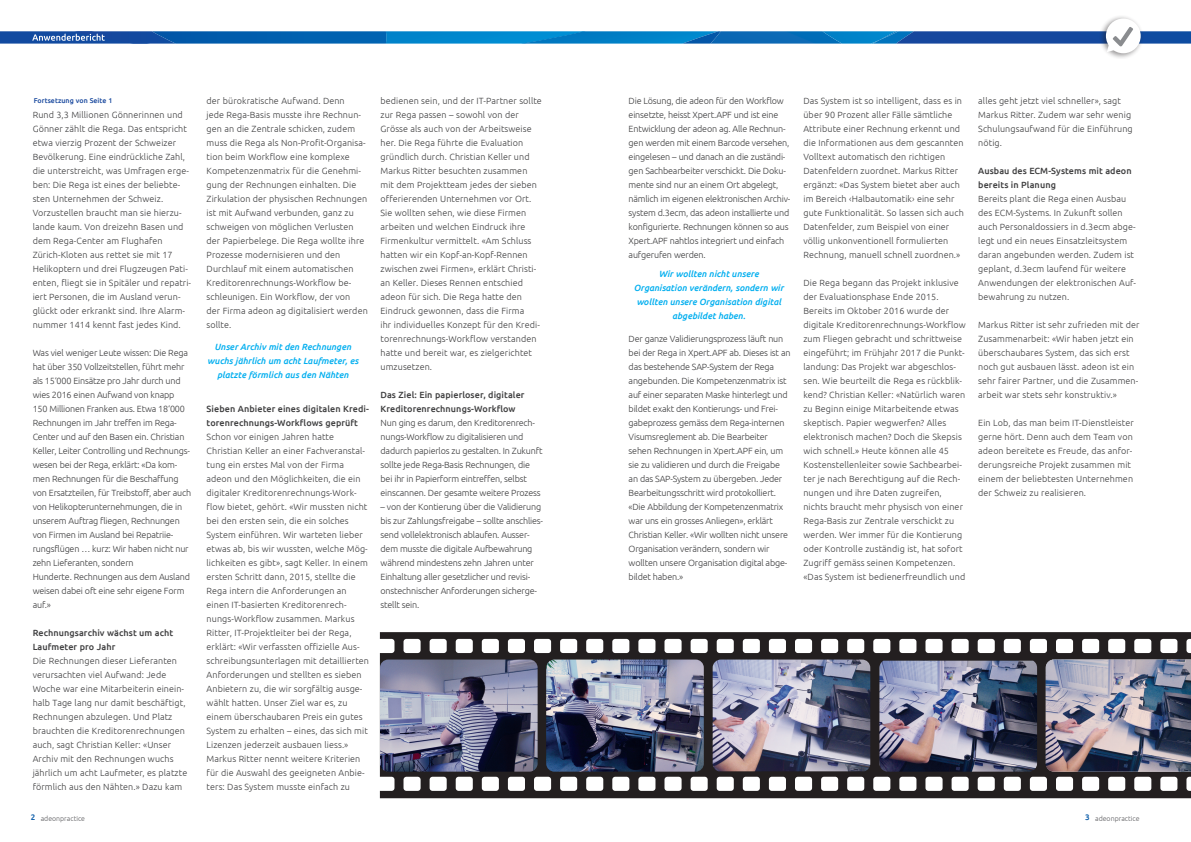
<style>
.page{position:relative;width:1191px;height:842px;background:#fff}
.page>*{position:absolute;margin:0;border:0;box-sizing:border-box;transform-origin:0 0}
.t1{font:300 9px/14px "Ubuntu";letter-spacing:.01em;color:#3e3e3f}
.t2{font:300 9px/14px "Ubuntu";letter-spacing:-.02em;color:#3e3e3f}
.t3{font:500 9px/14px "Ubuntu";letter-spacing:.01em;color:#3e3e3f}
.t4{font:italic 500 9px/14px "Ubuntu";color:#00aeef;text-align:center}
.t5{font:300 7px "Ubuntu";color:#5c5c5f}
.t6{font:500 7px "Ubuntu";letter-spacing:.01em;color:#17479d}
.s1{font-weight:500;font-size:8px;color:#0155a5}
</style>
<div class="page">
<img style="left:0;top:31px;width:74px;height:13px">
<img style="left:74px;top:31px;width:78px;height:13px">
<img style="left:152px;top:31px;width:369px;height:13px">
<svg style="left:32px;top:34px;width:73px;height:7px"></svg>
<img style="left:521px;top:31px;width:74px;height:13px">
<img style="left:721px;top:31px;width:101px;height:13px">
<img style="left:718px;top:31px;width:3px;height:13px">
<img style="left:822px;top:31px;width:369px;height:13px">
<img style="left:873px;top:31px;width:41px;height:13px">
<img style="left:879px;top:31px;width:19px;height:9px">
<img style="left:595px;top:31px;width:123px;height:13px">
<div style="left:1099px;top:15px;width:44px;height:43px;background:#231f20;opacity:.48"></div>
<div style="left:1106px;top:19px;width:34px;height:34px;background:#fff;border-radius:50%"></div>
<svg style="left:1106px;top:27px;width:27px;height:25px"></svg>
<svg style="left:380px;top:632px;width:811px;height:166px;fill:#231f20"></svg>
<img style="left:546px;top:659px;width:158px;height:113px">
<img style="left:712px;top:659px;width:158px;height:112px">
<img style="left:879px;top:661px;width:158px;height:111px">
<img style="left:1045px;top:659px;width:146px;height:113px">
<img style="left:380px;top:659px;width:157px;height:113px">
<p class="t6" style="left:34px;top:96px;width:80px">Fortsetzung von Seite 1</p>
<p class="t2" style="left:628px;top:93px;width:163px">Die Lösung, die adeon für den Workflow einsetzte, heisst Xpert.APF und ist eine Entwicklung der adeon ag. Alle Rechnun&shy;gen werden mit einem Barcode versehen, eingelesen – und danach an die zuständi&shy;gen Sachbearbeiter verschickt. Die Doku&shy;mente sind nur an einem Ort abgelegt, nämlich im eigenen elektronischen Archiv&shy;system d.3ecm, das adeon installierte und konfigurierte. Rechnungen können so aus Xpert.APF nahtlos integriert und einfach aufgerufen werden.</p>
<p class="t1" style="left:207px;top:93px;width:163px">der bürokratische Aufwand. Denn<br>jede Rega-Basis musste ihre Rechnun&shy;gen an die Zentrale schicken, zudem muss die Rega als Non-Profit-Organisa&shy;tion beim Workflow eine komplexe Kompetenzenmatrix für die Genehmi&shy;gung der Rechnungen einhalten. Die Zirkulation der physischen Rechnungen ist mit Aufwand verbunden, ganz zu schweigen von möglichen Verlusten der Papierbelege. Die Rega wollte ihre Prozesse modernisieren und den Durchlauf mit einem automatischen Kreditorenrechnungs-Workflow be&shy;schleunigen. Ein Workflow, der von<br>der Firma adeon ag digitalisiert werden sollte.</p>
<p class="t1" style="left:380px;top:94px;width:163px">bedienen sein, und der IT-Partner sollte zur Rega passen – sowohl von der Grösse als auch von der Arbeitsweise her. Die Rega führte die Evaluation gründlich durch. Christian Keller und Markus Ritter besuchten zusammen mit dem Projektteam jedes der sieben offerierenden Unternehmen vor Ort.<br>Sie wollten sehen, wie diese Firmen arbeiten und welchen Eindruck ihre Firmenkultur vermittelt. «Am Schluss hatten wir ein Kopf-an-Kopf-Rennen zwischen zwei Firmen», erklärt Christi&shy;an Keller. Dieses Rennen entschied adeon für sich. Die Rega hatte den Eindruck gewonnen, dass die Firma<br>ihr individuelles Konzept für den Kredi&shy;torenrechnungs-Workflow verstanden hatte und bereit war, es zielgerichtet umzusetzen.</p>
<p class="t3" style="left:380px;top:388px;width:146px">Das Ziel: Ein papierloser, digitaler<br>Kreditorenrechnungs-Workflow</p>
<p class="t2" style="left:380px;top:416px;width:163px">Nun ging es darum, den Kreditorenrech&shy;nungs-Workflow zu digitalisieren und dadurch papierlos zu gestalten. In Zukunft sollte jede Rega-Basis Rechnungen, die bei ihr in Papierform eintreffen, selbst einscannen. Der gesamte weitere Prozess</p>
<p class="t2" style="left:380px;top:500px;width:164px">– von der Kontierung über die Validierung bis zur Zahlungsfreigabe – sollte anschlies&shy;send vollelektronisch ablaufen. Ausser&shy;dem musste die digitale Aufbewahrung während mindestens zehn Jahren unter Einhaltung aller gesetzlicher und revisi&shy;onstechnischer Anforderungen sicherge&shy;stellt sein.</p>
<p class="t1" style="left:33px;top:107px;width:160px">Rund 3,3 Millionen Gönnerinnen und Gönner zählt die Rega. Das entspricht etwa vierzig Prozent der Schweizer Bevölkerung. Eine eindrückliche Zahl, die unterstreicht, was Umfragen erge&shy;ben: Die Rega ist eines der beliebte&shy;sten Unternehmen der Schweiz.<br>Vorzustellen braucht man sie hierzu&shy;lande kaum. Von dreizehn Basen und dem Rega-Center am Flughafen Zürich-Kloten aus rettet sie mit 17<br>Helikoptern und drei Flugzeugen Pati&shy;enten, fliegt sie in Spitäler und repatri&shy;iert Personen, die im Ausland verun&shy;glückt oder erkrankt sind. Ihre Alarm&shy;nummer 1414 kennt fast jedes Kind.</p>
<p class="t2" style="left:33px;top:345px;width:160px">Was viel weniger Leute wissen: Die Rega hat über 350 Vollzeitstellen, führt mehr als 15‘000 Einsätze pro Jahr durch und wies 2016 einen Aufwand von knapp 150 Millionen Franken aus. Etwa 18‘000<br>Rechnungen im Jahr treffen im Rega-Center und auf den Basen ein. Christian Keller, Leiter Controlling und Rechnungs&shy;wesen bei der Rega, erklärt: «Da kom&shy;men Rechnungen für die Beschaffung von Ersatzteilen, für Treibstoff, aber auch von Helikopterunternehmungen, die in unserem Auftrag fliegen, Rechnungen von Firmen im Ausland bei Repatriie&shy;rungsflügen … kurz: Wir haben nicht nur zehn Lieferanten, sondern<br>Hunderte. Rechnungen aus dem Ausland weisen dabei oft eine sehr eigene Form auf.»</p>
<p class="t3" style="left:33px;top:625px;width:142px">Rechnungsarchiv wächst um acht<br>Laufmeter pro Jahr</p>
<p class="t1" style="left:33px;top:653px;width:156px">Die Rechnungen dieser Lieferanten verursachten viel Aufwand: Jede Woche war eine Mitarbeiterin einein&shy;halb Tage lang nur damit beschäftigt, Rechnungen abzulegen. Und Platz brauchten die Kreditorenrechnungen auch, sagt Christian Keller: «Unser Archiv mit den Rechnungen wuchs jährlich um acht Laufmeter, es platzte förmlich aus den Nähten.» Dazu kam</p>
<p class="t4" style="left:634px;top:267px;width:151px">Wir wollten nicht unsere<br>Organisation verändern, sondern wir wollten unsere Organisation digital abgebildet haben.</p>
<p class="t2" style="left:628px;top:331px;width:163px">Der ganze Validierungsprozess läuft nun bei der Rega in Xpert.APF ab. Dieses ist an das bestehende SAP-System der Rega angebunden. Die Kompetenzenmatrix ist auf einer separaten Maske hinterlegt und bildet exakt den Kontierungs- und Frei&shy;gabeprozess gemäss dem Rega-internen Visumsreglement ab. Die Bearbeiter sehen Rechnungen in Xpert.APF ein, um sie zu validieren und durch die Freigabe an das SAP-System zu übergeben. Jeder Bearbeitungsschritt wird protokolliert. «Die Abbildung der Kompetenzenmatrix war uns ein grosses Anliegen», erklärt Christian Keller. «Wir wollten nicht unsere Organisation verändern, sondern wir wollten unsere Organisation digital abge&shy;bildet haben.»</p>
<p class="t4" style="left:207px;top:340px;width:153px">Unser Archiv mit den Rechnungen wuchs jährlich um acht Laufmeter, es platzte förmlich aus den Nähten</p>
<p class="t3" style="left:207px;top:401px;width:164px">Sieben Anbieter eines digitalen Kredi&shy;torenrechnungs-Workflows geprüft</p>
<p class="t1" style="left:207px;top:429px;width:164px">Schon vor einigen Jahren hatte Christian Keller an einer Fachveranstal&shy;tung ein erstes Mal von der Firma adeon und den Möglichkeiten, die ein digitaler Kreditorenrechnungs-Work&shy;flow bietet, gehört. «Wir mussten nicht bei den ersten sein, die ein solches System einführen. Wir warteten lieber etwas ab, bis wir wussten, welche Mög&shy;lichkeiten es gibt», sagt Keller. In einem ersten Schritt dann, 2015, stellte die Rega intern die Anforderungen an einen IT-basierten Kreditorenrech&shy;nungs-Workflow zusammen. Markus Ritter, IT-Projektleiter bei der Rega, erklärt: «Wir verfassten offizielle Aus&shy;schreibungsunterlagen mit detaillierten Anforderungen und stellten es sieben Anbietern zu, die wir sorgfältig ausge&shy;wählt hatten. Unser Ziel war es, zu einem überschaubaren Preis ein gutes System zu erhalten – eines, das sich mit Lizenzen jederzeit ausbauen liess.» Markus Ritter nennt weitere Kriterien für die Auswahl des geeigneten Anbie&shy;ters: Das System musste einfach zu</p>
<p class="t1" style="left:803px;top:93px;width:162px">Das System ist so intelligent, dass es in über 90 Prozent aller Fälle sämtliche Attribute einer Rechnung erkennt und die Informationen aus dem gescannten Volltext automatisch den richtigen Datenfeldern zuordnet. Markus Ritter ergänzt: «Das System bietet aber auch im Bereich ‹Halbautomatik› eine sehr gute Funktionalität. So lassen sich auch Datenfelder, zum Beispiel von einer völlig unkonventionell formulierten Rechnung, manuell schnell zuordnen.»</p>
<p class="t1" style="left:803px;top:275px;width:164px">Die Rega begann das Projekt inklusive der Evaluationsphase Ende 2015.<br>Bereits im Oktober 2016 wurde der digitale Kreditorenrechnungs-Workflow zum Fliegen gebracht und schrittweise eingeführt; im Frühjahr 2017 die Punkt&shy;landung: Das Projekt war abgeschlos&shy;sen. Wie beurteilt die Rega es rückblic&shy;kend? Christian Keller: «Natürlich waren zu Beginn einige Mitarbeitende etwas skeptisch. Papier wegwerfen? Alles elektronisch machen? Doch die Skepsis wich schnell.» Heute können alle 45<br>Kostenstellenleiter sowie Sachbearbei&shy;ter je nach Berechtigung auf die Rech&shy;nungen und ihre Daten zugreifen, nichts braucht mehr physisch von einer Rega-Basis zur Zentrale verschickt zu werden. Wer immer für die Kontierung oder Kontrolle zuständig ist, hat sofort Zugriff gemäss seinen Kompetenzen. «Das System ist bedienerfreundlich und</p>
<p class="t1" style="left:978px;top:93px;width:156px">alles geht jetzt viel schneller», sagt<br>Markus Ritter. Zudem war sehr wenig<br>Schulungsaufwand für die Einführung nötig.</p>
<p class="t3" style="left:978px;top:163px;width:155px">Ausbau des ECM-Systems mit adeon bereits in Planung</p>
<p class="t1" style="left:978px;top:191px;width:159px">Bereits plant die Rega einen Ausbau des ECM-Systems. In Zukunft sollen auch Personaldossiers in d.3ecm abge&shy;legt und ein neues Einsatzleitsystem daran angebunden werden. Zudem ist geplant, d.3ecm laufend für weitere Anwendungen der elektronischen Auf&shy;bewahrung zu nutzen.</p>
<p class="t1" style="left:978px;top:317px;width:163px">Markus Ritter ist sehr zufrieden mit der Zusammenarbeit: «Wir haben jetzt ein überschaubares System, das sich erst noch gut ausbauen lässt. adeon ist ein sehr fairer Partner, und die Zusammen&shy;arbeit war stets sehr konstruktiv.»</p>
<p class="t1" style="left:978px;top:415px;width:157px">Ein Lob, das man beim IT-Dienstleister gerne hört. Denn auch dem Team von adeon bereitete es Freude, das anfor&shy;derungsreiche Projekt zusammen mit einem der beliebtesten Unternehmen der Schweiz zu realisieren.</p>
<p class="t5" style="left:31px;top:814px;width:56px"><span class="s1">2</span> adeonpractice</p>
<p class="t5" style="left:1085px;top:814px;width:56px"><span class="s1">3</span> adeonpractice</p>
</div>
